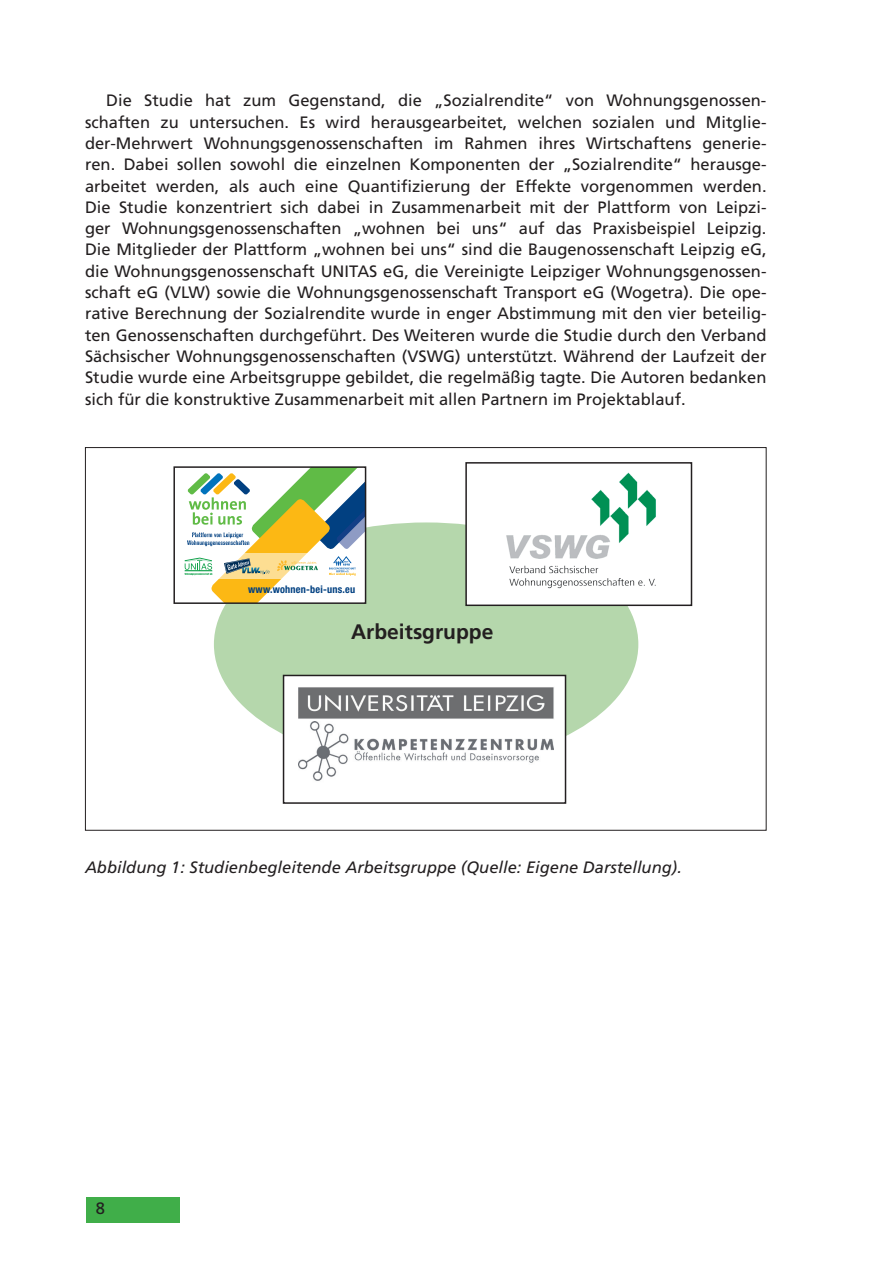
<style>
.page{position:relative;width:893px;height:1263px;background:#fff}
.page>*{position:absolute;margin:0;border:0;box-sizing:border-box;transform-origin:0 0}
.t1{font:700 21px "Frutiger LT Std";color:#231f20}
.t2{font:16.5px/21.3px "Frutiger LT Std";color:#231f20;text-align:justify}
.t3{font:italic 16.5px "Frutiger LT Std";color:#231f20}
.t4{font:700 condensed 10.5px "Helvetica Neue LT Std";letter-spacing:.02em;color:#014081}
</style>
<div class="page">
<div style="left:86px;top:1198px;width:93px;height:25px;background:#40ae49"></div>
<div style="left:214px;top:522px;width:424px;height:244px;background:#b5d7ac;border-radius:50%"></div>
<svg style="left:185px;top:469px;width:178px;height:132px"></svg>
<div style="left:173px;top:466px;width:193px;height:138px;border:2px solid #231f20"></div>
<div style="left:466px;top:463px;width:225px;height:142px;background:#fff"></div>
<img style="left:506px;top:472px;width:150px;height:117px">
<div style="left:465px;top:462px;width:227px;height:144px;border:2px solid #231f20"></div>
<div style="left:284px;top:675px;width:281px;height:128px;background:#fff"></div>
<div style="left:283px;top:675px;width:283px;height:129px;border:2px solid #231f20"></div>
<img style="left:298px;top:722px;width:255px;height:59px">
<img style="left:298px;top:687px;width:256px;height:32px">
<p class="t2" style="left:85px;top:90px;width:683px;text-indent:21px">Die Studie hat zum Gegenstand, die „Sozialrendite“ von Wohnungsgenossen&shy;schaften zu untersuchen. Es wird herausgearbeitet, welchen sozialen und Mitglie&shy;der-Mehrwert Wohnungsgenossenschaften im Rahmen ihres Wirtschaftens generie&shy;ren. Dabei sollen sowohl die einzelnen Komponenten der „Sozialrendite“ herausge&shy;arbeitet werden, als auch eine Quantifizierung der Effekte vorgenommen werden.<br>Die Studie konzentriert sich dabei in Zusammenarbeit mit der Plattform von Leipzi&shy;ger Wohnungsgenossenschaften „wohnen bei uns“ auf das Praxisbeispiel Leipzig.<br>Die Mitglieder der Plattform „wohnen bei uns“ sind die Baugenossenschaft Leipzig eG, die Wohnungsgenossenschaft UNITAS eG, die Vereinigte Leipziger Wohnungsgenossen&shy;schaft eG (VLW) sowie die Wohnungsgenossenschaft Transport eG (Wogetra). Die ope&shy;rative Berechnung der Sozialrendite wurde in enger Abstimmung mit den vier beteilig&shy;ten Genossenschaften durchgeführt. Des Weiteren wurde die Studie durch den Verband Sächsischer Wohnungsgenossenschaften (VSWG) unterstützt. Während der Laufzeit der Studie wurde eine Arbeitsgruppe gebildet, die regelmäßig tagte. Die Autoren bedanken sich für die konstruktive Zusammenarbeit mit allen Partnern im Projektablauf.</p>
<p class="t4" style="left:248px;top:583px;width:109px">www.wohnen-bei-uns.eu</p>
<p class="t1" style="left:351px;top:619px;width:144px">Arbeitsgruppe</p>
<p class="t3" style="left:85px;top:858px;width:598px">Abbildung 1: Studienbegleitende Arbeitsgruppe (Quelle: Eigene Darstellung).</p>
<p class="t2" style="left:96px;top:1198px;width:11px">8</p>
</div>
